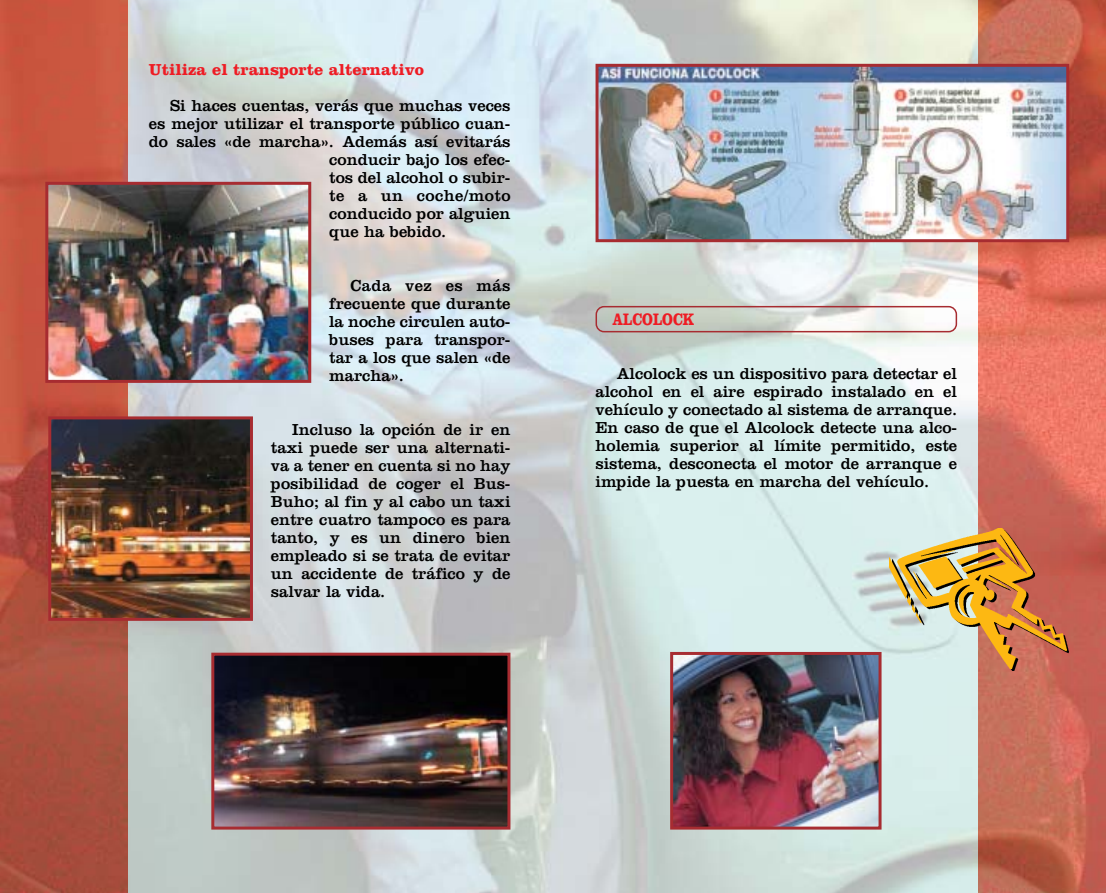
<style>
.page{position:relative;width:1106px;height:893px;background:#fff}
.page>*{position:absolute;margin:0;border:0;box-sizing:border-box;transform-origin:0 0}
.t1{font:700 17.25px "Clarendon";color:#ee1c24;scale:.8 1}
.t2{font:16.5px/18px "Clarendon";color:#000;text-align:justify}
.t3{font:700 16.5px "Clarendon";color:#ee1c24}
.t4{font:16.5px "Clarendon";letter-spacing:.025em;color:#000}
</style>
<div class="page">
<img style="left:128px;top:0;width:850px;height:892px">
<img style="left:978px;top:0;width:128px;height:892px">
<img style="left:0;top:0;width:128px;height:892px">
<div style="left:595px;top:306px;width:362px;height:26px;border:2px solid #a72c31;border-radius:8px"></div>
<img style="left:52px;top:420px;width:197px;height:197px">
<div style="left:48px;top:416px;width:205px;height:205px;border:3px solid #a72c31"></div>
<img style="left:215px;top:656px;width:291px;height:169px">
<div style="left:211px;top:652px;width:299px;height:177px;border:3px solid #a72c31"></div>
<img style="left:49px;top:186px;width:258px;height:193px">
<div style="left:45px;top:182px;width:266px;height:201px;border:3px solid #a72c31"></div>
<img style="left:599px;top:68px;width:466px;height:170px">
<div style="left:595px;top:64px;width:474px;height:178px;border:3px solid #a72c31"></div>
<img style="left:674px;top:656px;width:203px;height:169px">
<div style="left:670px;top:652px;width:211px;height:177px;border:3px solid #a72c31"></div>
<img style="left:892px;top:530px;width:176px;height:140px">
<img style="left:890px;top:528px;width:176px;height:140px">
<p class="t3" style="left:149px;top:64px;width:277px">Utiliza el transporte alternativo</p>
<p class="t2" style="left:170px;top:98px;width:342px">Si haces cuentas, verás que muchas veces</p>
<p class="t2" style="left:149px;top:116px;width:363px">es mejor utilizar el transporte público cuan-</p>
<p class="t2" style="left:149px;top:134px;width:363px">do sales «de marcha». Además así evitarás</p>
<p class="t2" style="left:329px;top:152px;width:183px">conducir bajo los efec-</p>
<p class="t2" style="left:329px;top:170px;width:183px">tos del alcohol o subir-</p>
<p class="t4" style="left:329px;top:190px;width:183px">te a un coche/moto</p>
<p class="t2" style="left:329px;top:206px;width:183px">conducido por alguien</p>
<p class="t2" style="left:329px;top:224px;width:118px">que ha bebido.</p>
<p class="t2" style="left:329px;top:278px;width:183px;text-indent:21px">Cada vez es más frecuente que durante la noche circulen auto&shy;buses para transpor&shy;tar a los que salen «de marcha».</p>
<p class="t2" style="left:271px;top:422px;width:241px;text-indent:21px">Incluso la opción de ir en taxi puede ser una alternati&shy;va a tener en cuenta si no hay posibilidad de coger el Bus-Buho; al fin y al cabo un taxi entre cuatro tampoco es para tanto, y es un dinero bien empleado si se trata de evitar un accidente de tráfico y de salvar la vida.</p>
<p class="t1" style="left:612px;top:313px;width:104px">ALCOLOCK</p>
<p class="t2" style="left:595px;top:366px;width:363px;text-indent:21px">Alcolock es un dispositivo para detectar el alcohol en el aire espirado instalado en el vehículo y conectado al sistema de arranque.<br>En caso de que el Alcolock detecte una alco&shy;holemia superior al límite permitido, este sistema, desconecta el motor de arranque e impide la puesta en marcha del vehículo.</p>
</div>
